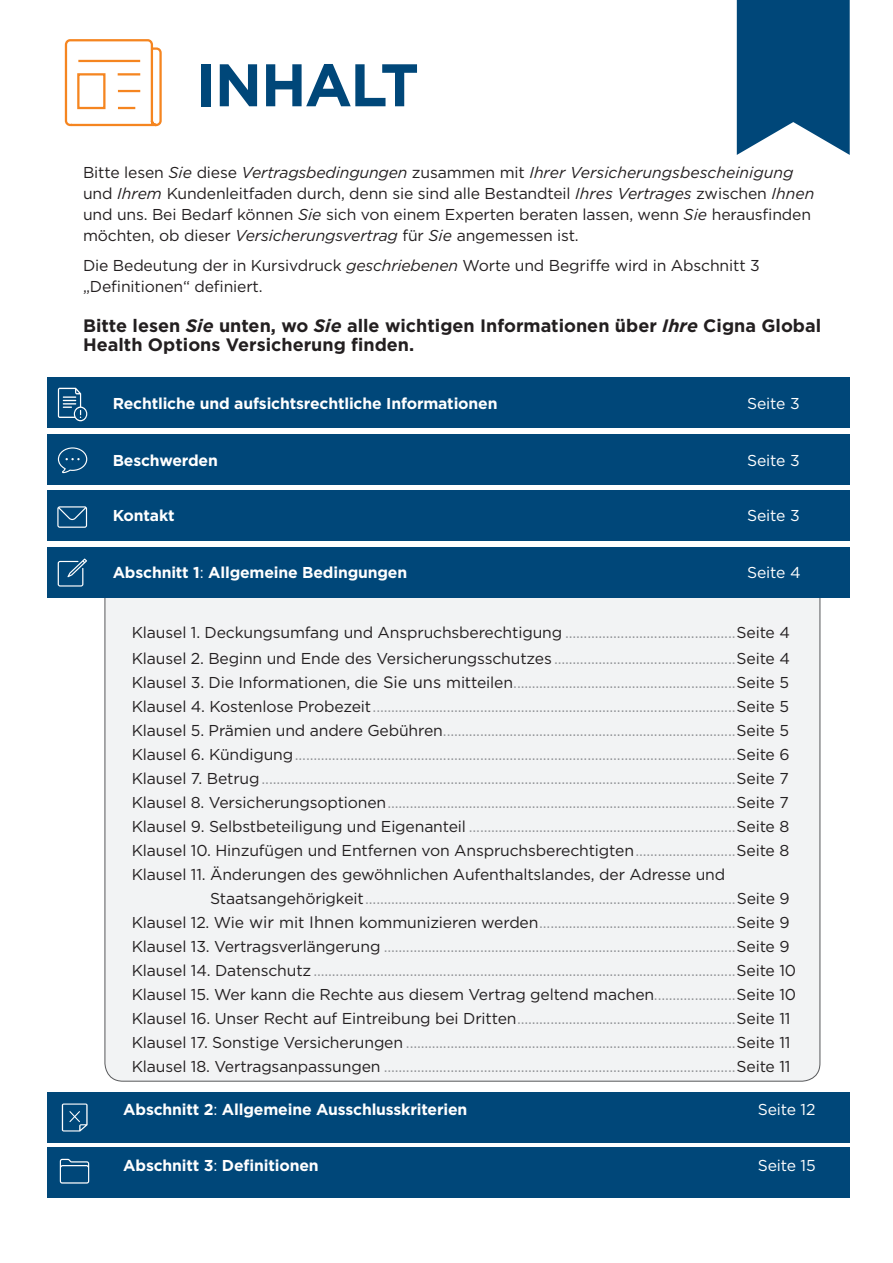
<style>
.page{position:relative;width:893px;height:1263px;background:#fff}
.page>*{position:absolute;margin:0;border:0;box-sizing:border-box;transform-origin:0 0}
.titel{font:700 60px "Gotham";letter-spacing:-.03em;color:#004779}
.t1{font:700 18px/19.5px "Gotham";color:#231f20}
.t2{font:15.75px/24px "Gotham";letter-spacing:-.01em;color:#939598}
.t3{font:15.75px/21px "Gotham";letter-spacing:-.01em;color:#231f20}
.t4{font:700 15.75px "Gotham";letter-spacing:-.01em;color:#fff}
.t5{font:15.75px "Gotham";letter-spacing:-.01em;color:#fff}
.s1{font-style:italic}
.s2{font-weight:400}
.s3{color:#939598}
.s4{color:#231f20}
.s5{font-size:16.5px;color:#231f20}
</style>
<div class="page">
<div style="left:48px;top:1148px;width:802px;height:50px;background:#004779"></div>
<svg style="left:60px;top:1159px;width:29px;height:24px"></svg>
<div style="left:48px;top:1092px;width:802px;height:51px;background:#004779"></div>
<svg style="left:62px;top:1103px;width:26px;height:28px"></svg>
<div style="left:48px;top:491px;width:802px;height:50px;background:#004779"></div>
<svg style="left:57px;top:506px;width:30px;height:22px"></svg>
<div style="left:48px;top:434px;width:802px;height:51px;background:#004779"></div>
<svg style="left:58px;top:447px;width:29px;height:26px"></svg>
<div style="left:48px;top:377px;width:802px;height:50px;background:#004779"></div>
<svg style="left:58px;top:388px;width:29px;height:33px"></svg>
<div style="left:105px;top:573px;width:715px;height:508px;background:#f2f3f4;border-radius:18px"></div>
<div style="left:48px;top:547px;width:802px;height:50px;background:#004779"></div>
<svg style="left:58px;top:558px;width:29px;height:28px"></svg>
<svg style="left:64px;top:39px;width:98px;height:88px"></svg>
<svg style="left:737px;top:0;width:113px;height:155px"></svg>
<p class="titel" style="left:196px;top:45px;width:225px">INHALT</p>
<p class="t3" style="left:83px;top:162px;width:733px">Bitte lesen <span class="s1">Sie</span> diese <span class="s1">Vertragsbedingungen</span> zusammen mit <span class="s1">Ihrer Versicherungsbescheinigung </span>und <span class="s1">Ihrem</span> Kundenleitfaden durch, denn sie sind alle Bestandteil <span class="s1">Ihres Vertrages</span> zwischen <span class="s1">Ihnen </span>und uns. Bei Bedarf können <span class="s1">Sie</span> sich von einem Experten beraten lassen, wenn <span class="s1">Sie</span> herausfinden möchten, ob dieser <span class="s1">Versicherungsvertrag</span> für <span class="s1">Sie</span> angemessen ist.</p>
<p class="t3" style="left:83px;top:255px;width:678px">Die Bedeutung der in Kursivdruck <span class="s1">geschriebenen</span> Worte und Begriffe wird in Abschnitt 3 „Definitionen“ definiert.</p>
<p class="t1" style="left:83px;top:315px;width:740px">Bitte lesen <span class="s1">Sie</span> unten, wo <span class="s1">Sie</span> alle wichtigen Informationen über <span class="s1">Ihre</span> Cigna Global<br>Health Options Versicherung finden.</p>
<p class="t4" style="left:113px;top:393px;width:386px">Rechtliche und aufsichtsrechtliche Informationen</p>
<p class="t5" style="left:747px;top:394px;width:54px">Seite 3</p>
<p class="t4" style="left:113px;top:450px;width:107px">Beschwerden</p>
<p class="t5" style="left:747px;top:450px;width:54px">Seite 3</p>
<p class="t4" style="left:113px;top:505px;width:63px">Kontakt</p>
<p class="t5" style="left:747px;top:506px;width:54px">Seite 3</p>
<p class="t4" style="left:113px;top:562px;width:296px">Abschnitt 1<span class="s2">:</span> Allgemeine Bedingungen</p>
<p class="t5" style="left:747px;top:562px;width:55px">Seite 4</p>
<p class="t3" style="left:132px;top:622px;width:660px">Klausel 1. Deckungsumfang und Anspruchsberechtigung <span class="s3">..............................................</span>Seite 4</p>
<p class="t3" style="left:132px;top:647px;width:660px">Klausel 2. Beginn und Ende des Versicherungsschutzes <span class="s3">.................................................</span>Seite 4</p>
<p class="t2" style="left:132px;top:670px;width:659px"><span class="s4">Klausel 3. Die Informationen, die</span> <span class="s5">Sie uns</span> <span class="s4">mitteilen</span>............................................................<span class="s4">Seite 5</span></p>
<p class="t2" style="left:132px;top:694px;width:659px"><span class="s4">Klausel 4. Kostenlose Probezeit</span>..................................................................................................<span class="s4">Seite 5</span></p>
<p class="t2" style="left:132px;top:718px;width:659px"><span class="s4">Klausel 5. Prämien und andere Gebühren</span>...............................................................................<span class="s4">Seite 5</span></p>
<p class="t2" style="left:132px;top:742px;width:659px"><span class="s4">Klausel 6. Kündigung</span>.......................................................................................................................<span class="s4">Seite 6</span></p>
<p class="t2" style="left:132px;top:766px;width:658px"><span class="s4">Klausel 7. Betrug</span>................................................................................................................................<span class="s4">Seite 7</span></p>
<p class="t2" style="left:132px;top:790px;width:658px"><span class="s4">Klausel 8. Versicherungsoptionen</span>..............................................................................................<span class="s4">Seite 7</span></p>
<p class="t2" style="left:132px;top:814px;width:659px"><span class="s4">Klausel 9. Selbstbeteiligung und Eigenanteil</span> ........................................................................<span class="s4">Seite 8</span></p>
<p class="t3" style="left:132px;top:839px;width:659px">Klausel 10. Hinzufügen und Entfernen von Anspruchsberechtigten<span class="s3">...........................</span>Seite 8</p>
<p class="t2" style="left:210px;top:862px;width:581px;text-indent:-78px"><span class="s4">Klausel 11. Änderungen des gewöhnlichen Aufenthaltslandes, der Adresse und<br>Staatsangehörigkeit</span>....................................................................................................<span class="s4">Seite 9</span></p>
<p class="t2" style="left:132px;top:910px;width:659px"><span class="s4">Klausel 12. Wie</span> <span class="s5">wir</span> <span class="s4">mit</span> <span class="s5">Ihnen</span> <span class="s4">kommunizieren werden</span>.....................................................<span class="s4">Seite 9</span></p>
<p class="t2" style="left:132px;top:934px;width:659px"><span class="s4">Klausel 13. Vertragsverlängerung</span> ...............................................................................................<span class="s4">Seite 9</span></p>
<p class="t2" style="left:132px;top:958px;width:666px"><span class="s4">Klausel 14. Datenschutz</span>..................................................................................................................<span class="s4">Seite 10</span></p>
<p class="t3" style="left:132px;top:983px;width:666px">Klausel 15. Wer kann die Rechte aus diesem Vertrag geltend machen<span class="s3">......................</span>Seite 10</p>
<p class="t2" style="left:132px;top:1006px;width:660px"><span class="s4">Klausel 16. Unser Recht auf Eintreibung bei Dritten</span>...........................................................<span class="s4">Seite 11</span></p>
<p class="t2" style="left:132px;top:1030px;width:660px"><span class="s4">Klausel 17. Sonstige Versicherungen</span> .........................................................................................<span class="s4">Seite 11</span></p>
<p class="t2" style="left:132px;top:1054px;width:660px"><span class="s4">Klausel 18. Vertragsanpassungen</span> ...............................................................................................<span class="s4">Seite 11</span></p>
<p class="t4" style="left:123px;top:1099px;width:346px">Abschnitt 2<span class="s2">:</span> Allgemeine Ausschlusskriterien</p>
<p class="t5" style="left:758px;top:1100px;width:59px">Seite 12</p>
<p class="t4" style="left:123px;top:1154px;width:197px">Abschnitt 3<span class="s2">:</span> Definitionen</p>
<p class="t5" style="left:758px;top:1155px;width:59px">Seite 15</p>
</div>
